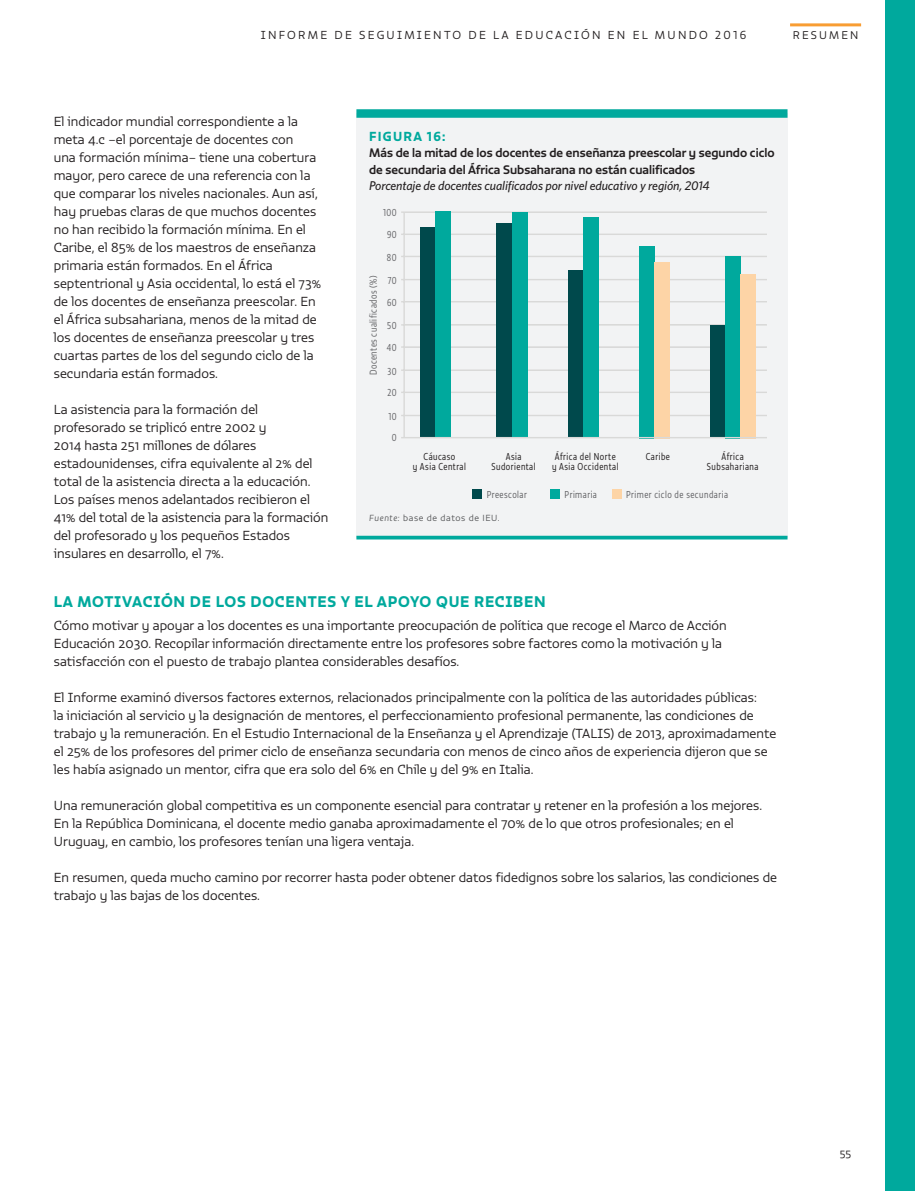
<style>
.page{position:relative;width:915px;height:1191px;background:#fff}
.page>*{position:absolute;margin:0;border:0;box-sizing:border-box;transform-origin:0 0}
.t1{font:15px "Vita Std Bld";letter-spacing:.05em;color:#00a99d}
.t2{font:300 12.75px/18px "Vita Std";letter-spacing:.005em;color:#231f20}
.t3{font:italic 500 12.75px "Whitney";letter-spacing:-.01em;color:#231f20}
.t4{font:12.75px "Vita Std Bld";letter-spacing:.1em;color:#00a99d}
.t5{font:500 12px/16.5px "Vita Std";color:#231f20}
.t6{font:300 11.25px "Vita Std";letter-spacing:.2em;color:#231f20}
.t7{font:300 10.8px "Vita Std";letter-spacing:.2em;color:#231f20}
.t8{font:300 10.5px "Vita Std";color:#231f20}
.t9{font:300 9.75px/10.5px "Vita Cond Std";letter-spacing:.05em;color:#231f20;text-align:center}
.t10{font:300 9.75px "Vita Cond Std";letter-spacing:.05em;color:#636366}
.t11{font:300 8.7px "Vita Std";letter-spacing:.07em;color:#57585a}
.s1{font-style:italic}
</style>
<div class="page">
<div style="left:884px;top:0;width:30px;height:1191px;background:#00a99d"></div>
<hr style="left:789px;top:23px;width:71px;height:3px;background:#f89d33">
<div style="left:356px;top:113px;width:431px;height:424px;background:#f2f3f4"></div>
<div style="left:356px;top:109px;width:431px;height:9px;background:#00a99d"></div>
<hr style="left:356px;top:536px;width:431px;height:3px;background:#00a99d">
<hr style="left:404px;top:415px;width:362px;height:1px;background:#d9d9d8">
<hr style="left:404px;top:392px;width:362px;height:1px;background:#d9d9d8">
<hr style="left:404px;top:369px;width:362px;height:2px;background:#d9d9d8">
<hr style="left:404px;top:346px;width:362px;height:2px;background:#d9d9d8">
<hr style="left:404px;top:324px;width:362px;height:1px;background:#d9d9d8">
<hr style="left:404px;top:301px;width:362px;height:1px;background:#d9d9d8">
<hr style="left:404px;top:279px;width:362px;height:1px;background:#d9d9d8">
<hr style="left:404px;top:256px;width:362px;height:1px;background:#d9d9d8">
<hr style="left:404px;top:234px;width:362px;height:1px;background:#d9d9d8">
<hr style="left:404px;top:211px;width:362px;height:2px;background:#d9d9d8">
<div style="left:709px;top:325px;width:15px;height:112px;background:#00494c"></div>
<div style="left:568px;top:271px;width:15px;height:166px;background:#00494c"></div>
<div style="left:496px;top:223px;width:16px;height:214px;background:#00494c"></div>
<div style="left:420px;top:227px;width:15px;height:210px;background:#00494c"></div>
<div style="left:724px;top:256px;width:16px;height:182px;background:#00a99d"></div>
<div style="left:639px;top:246px;width:15px;height:192px;background:#00a99d"></div>
<div style="left:583px;top:218px;width:15px;height:220px;background:#00a99d"></div>
<div style="left:512px;top:213px;width:15px;height:225px;background:#00a99d"></div>
<div style="left:435px;top:212px;width:16px;height:226px;background:#00a99d"></div>
<div style="left:740px;top:274px;width:15px;height:164px;background:#fdd4a6"></div>
<div style="left:654px;top:262px;width:15px;height:176px;background:#fdd4a6"></div>
<hr style="left:403px;top:212px;width:1px;height:225px;background:#d9d9d8">
<hr style="left:404px;top:437px;width:362px;height:1px;background:#d9d9d8">
<div style="left:472px;top:489px;width:9px;height:9px;background:#00494c"></div>
<div style="left:550px;top:489px;width:9px;height:9px;background:#00a99d"></div>
<div style="left:612px;top:489px;width:9px;height:9px;background:#fdd4a6"></div>
<p class="t6" style="left:261px;top:28px;width:487px">INFORME DE SEGUIMIENTO DE LA EDUCACIÓN EN EL MUNDO 2016</p>
<p class="t7" style="left:792px;top:28px;width:67px">RESUMEN</p>
<p class="t2" style="left:54px;top:112px;width:269px">El indicador mundial correspondiente a la meta 4.c –el porcentaje de docentes con<br>una formación mínima– tiene una cobertura mayor, pero carece de una referencia con la que comparar los niveles nacionales. Aun así, hay pruebas claras de que muchos docentes no han recibido la formación mínima. En el Caribe, el 85% de los maestros de enseñanza primaria están formados. En el África septentrional y Asia occidental, lo está el 73% de los docentes de enseñanza preescolar. En el África subsahariana, menos de la mitad de los docentes de enseñanza preescolar y tres cuartas partes de los del segundo ciclo de la secundaria están formados.</p>
<p class="t2" style="left:54px;top:400px;width:276px">La asistencia para la formación del profesorado se triplicó entre 2002 y<br>2014 hasta 251 millones de dólares estadounidenses, cifra equivalente al 2% del total de la asistencia directa a la educación.<br>Los países menos adelantados recibieron el 41% del total de la asistencia para la formación del profesorado y los pequeños Estados insulares en desarrollo, el 7%.</p>
<p class="t1" style="left:54px;top:591px;width:493px">LA MOTIVACIÓN DE LOS DOCENTES Y EL APOYO QUE RECIBEN</p>
<p class="t2" style="left:54px;top:616px;width:674px">Cómo motivar y apoyar a los docentes es una importante preocupación de política que recoge el Marco de Acción<br>Educación 2030. Recopilar información directamente entre los profesores sobre factores como la motivación y la satisfacción con el puesto de trabajo plantea considerables desafíos.</p>
<p class="t2" style="left:54px;top:688px;width:723px">El Informe examinó diversos factores externos, relacionados principalmente con la política de las autoridades públicas:<br>la iniciación al servicio y la designación de mentores, el perfeccionamiento profesional permanente, las condiciones de trabajo y la remuneración. En el Estudio Internacional de la Enseñanza y el Aprendizaje (TALIS) de 2013, aproximadamente el 25% de los profesores del primer ciclo de enseñanza secundaria con menos de cinco años de experiencia dijeron que se les había asignado un mentor, cifra que era solo del 6% en Chile y del 9% en Italia.</p>
<p class="t2" style="left:54px;top:796px;width:709px">Una remuneración global competitiva es un componente esencial para contratar y retener en la profesión a los mejores.<br>En la República Dominicana, el docente medio ganaba aproximadamente el 70% de lo que otros profesionales; en el<br>Uruguay, en cambio, los profesores tenían una ligera ventaja.</p>
<p class="t2" style="left:54px;top:868px;width:724px">En resumen, queda mucho camino por recorrer hasta poder obtener datos fidedignos sobre los salarios, las condiciones de trabajo y las bajas de los docentes.</p>
<p class="t4" style="left:369px;top:127px;width:78px">FIGURA 16:</p>
<p class="t5" style="left:369px;top:144px;width:407px">Más de la mitad de los docentes de enseñanza preescolar y segundo ciclo de secundaria del África Subsaharana no están cualificados</p>
<p class="t3" style="left:369px;top:177px;width:342px">Porcentaje de docentes cualificados por nivel educativo y región, 2014</p>
<p class="t10" style="left:383px;top:206px;width:15px">100</p>
<p class="t10" style="left:387px;top:251px;width:11px">80</p>
<p class="t10" style="left:387px;top:296px;width:11px">60</p>
<p class="t10" style="left:387px;top:341px;width:11px">40</p>
<p class="t10" style="left:387px;top:387px;width:11px">20</p>
<p class="t10" style="left:391px;top:431px;width:6px">0</p>
<p class="t10" style="left:387px;top:228px;width:11px">90</p>
<p class="t10" style="left:387px;top:274px;width:10px">70</p>
<p class="t10" style="left:367px;top:375px;width:101px;rotate:-90deg">Docentes cualificados (%)</p>
<p class="t10" style="left:387px;top:319px;width:11px">50</p>
<p class="t10" style="left:387px;top:365px;width:11px">30</p>
<p class="t10" style="left:388px;top:410px;width:10px">10</p>
<p class="t9" style="left:491px;top:451px;width:46px">Asia<br>Sudoriental</p>
<p class="t9" style="left:552px;top:451px;width:68px;text-align:left">África del Norte y Asia Occidental</p>
<p class="t9" style="left:645px;top:451px;width:26px">Caribe</p>
<p class="t9" style="left:706px;top:451px;width:53px">África<br>Subsahariana</p>
<p class="t10" style="left:564px;top:488px;width:34px">Primaria</p>
<p class="t10" style="left:626px;top:488px;width:103px">Primer ciclo de secundaria</p>
<p class="t11" style="left:369px;top:512px;width:132px"><span class="s1">Fuente:</span> base de datos de IEU.</p>
<p class="t9" style="left:412px;top:451px;width:55px">Cáucaso<br>y Asia Central</p>
<p class="t10" style="left:486px;top:488px;width:42px">Preescolar</p>
<p class="t8" style="left:839px;top:1146px;width:13px">55</p>
</div>
